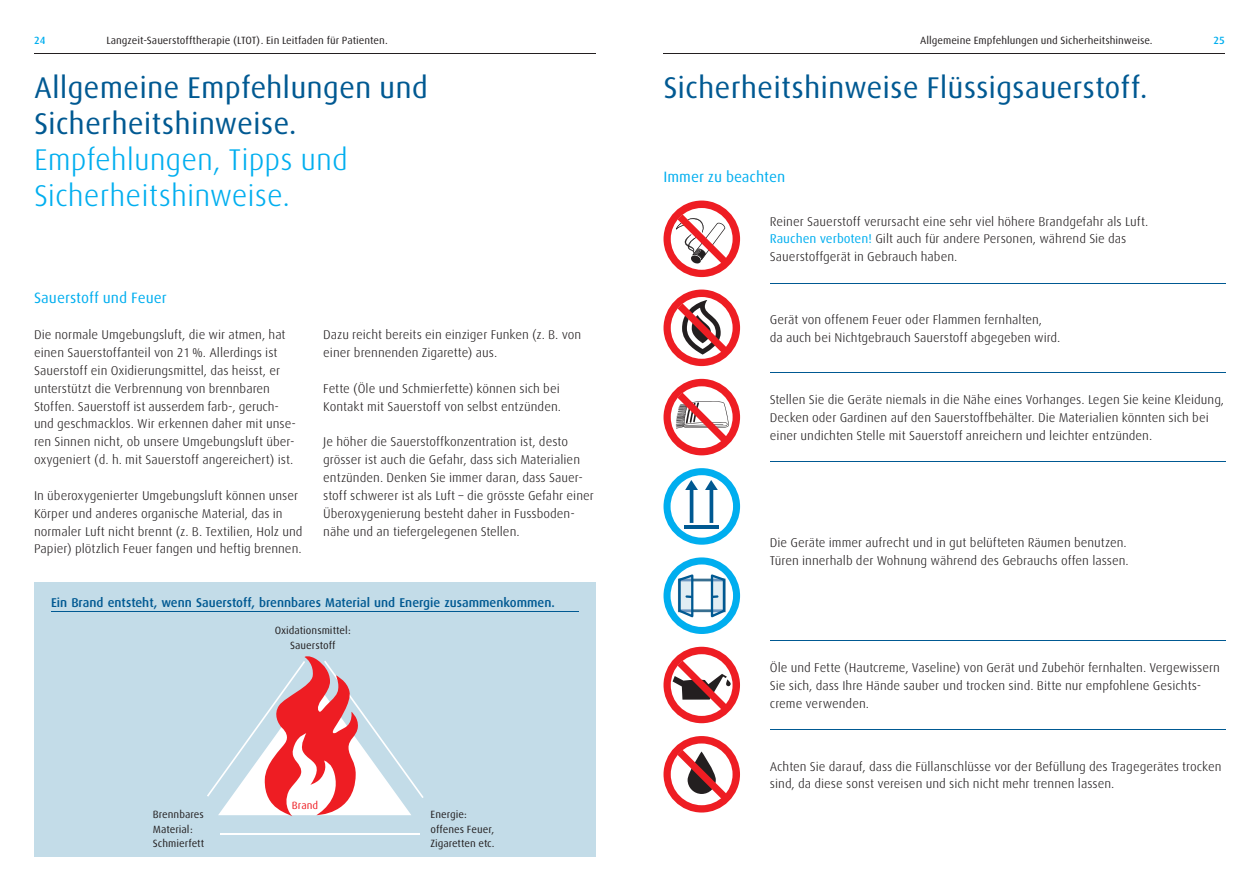
<style>
.page{position:relative;width:1259px;height:893px;background:#fff}
.page>*{position:absolute;margin:0;border:0;box-sizing:border-box;transform-origin:0 0}
.t1{font:30px/36px "Linde Dax Global";color:#005992}
.t2{font:300 30px/36px "Linde Dax Global";color:#00aeef}
.t3{font:15px "Linde Dax Global";color:#00aeef}
.t4{font:300 12.75px/17.9px "Linde Dax Global";color:#231f20}
.t5{font:500 12.75px "Linde Dax Global";color:#005992}
.t6{font:10.5px/14.7px "Linde Dax Global";color:#231f20}
.t7{font:10.5px "Linde Dax Global";color:#ee1d23}
.t8{font:500 10.5px "Linde Dax Global";color:#00aeef}
.s1{font-weight:400;color:#00aeef}
</style>
<div class="page">
<div style="left:34px;top:583px;width:561px;height:274px;background:#c3dce8"></div>
<hr style="left:34px;top:53px;width:561px;height:1px;background:#231f20">
<hr style="left:51px;top:611px;width:527px;height:1px;background:#005992">
<hr style="left:220px;top:833px;width:200px;height:2px;background:#fff">
<svg style="left:207px;top:656px;width:217px;height:160px"></svg>
<hr style="left:663px;top:53px;width:562px;height:1px;background:#231f20">
<hr style="left:770px;top:283px;width:455px;height:1px;background:#005992">
<hr style="left:770px;top:372px;width:455px;height:1px;background:#005992">
<hr style="left:770px;top:461px;width:455px;height:1px;background:#005992">
<hr style="left:770px;top:640px;width:455px;height:1px;background:#005992">
<hr style="left:770px;top:729px;width:455px;height:1px;background:#005992">
<svg style="left:663px;top:201px;width:77px;height:76px"></svg>
<svg style="left:663px;top:290px;width:77px;height:76px"></svg>
<svg style="left:663px;top:379px;width:77px;height:76px"></svg>
<svg style="left:663px;top:468px;width:77px;height:77px"></svg>
<hr style="left:684px;top:526px;width:35px;height:3px;background:#005992">
<svg style="left:663px;top:557px;width:77px;height:77px"></svg>
<svg style="left:663px;top:647px;width:77px;height:76px"></svg>
<svg style="left:663px;top:736px;width:77px;height:76px"></svg>
<p class="t6" style="left:106px;top:33px;width:283px">Langzeit-Sauerstofftherapie (LTOT). Ein Leitfaden für Patienten.</p>
<p class="t8" style="left:34px;top:34px;width:13px">24</p>
<h1 class="t1" style="left:34px;top:70px;width:395px">Allgemeine Empfehlungen und<br>Sicherheitshinweise.</h1>
<h1 class="t2" style="left:34px;top:142px;width:315px">Empfehlungen, Tipps und<br>Sicherheitshinweise.</h1>
<p class="t3" style="left:34px;top:290px;width:134px">Sauerstoff und Feuer</p>
<p class="t4" style="left:34px;top:326px;width:264px">Die normale Umgebungsluft, die wir atmen, hat einen Sauerstoffanteil von 21 %. Allerdings ist Sauerstoff ein Oxidierungsmittel, das heisst, er unterstützt die Verbrennung von brennbaren Stoffen. Sauerstoff ist ausserdem farb-, geruch&shy;und geschmacklos. Wir erkennen daher mit unse&shy;ren Sinnen nicht, ob unsere Umgebungsluft über&shy;oxy geniert (d. h. mit Sauerstoff angereichert) ist.</p>
<p class="t4" style="left:34px;top:486px;width:270px">In überoxygenierter Umgebungsluft können unser Körper und anderes organische Material, das in normaler Luft nicht brennt (z. B. Textilien, Holz und Papier) plötzlich Feuer fangen und heftig brennen.</p>
<p class="t4" style="left:323px;top:326px;width:259px">Dazu reicht bereits ein einziger Funken (z. B. von einer brennenden Zigarette) aus.</p>
<p class="t4" style="left:323px;top:379px;width:239px">Fette (Öle und Schmierfette) können sich bei<br>Kontakt mit Sauerstoff von selbst entzünden.</p>
<p class="t4" style="left:323px;top:433px;width:272px">Je höher die Sauerstoffkonzentration ist, desto grösser ist auch die Gefahr, dass sich Materialien entzünden. Denken Sie immer daran, dass Sauer&shy;stoff schwerer ist als Luft – die grösste Gefahr einer Überoxygenierung besteht daher in Fussboden&shy;nähe und an tiefergelegenen Stellen.</p>
<p class="t5" style="left:51px;top:595px;width:505px">Ein Brand entsteht, wenn Sauerstoff, brennbares Material und Energie zusammenkommen.</p>
<p class="t6" style="left:275px;top:623px;width:78px;text-align:center">Oxidationsmittel:<br>Sauerstoff</p>
<p class="t7" style="left:292px;top:799px;width:28px">Brand</p>
<p class="t6" style="left:153px;top:807px;width:53px">Brennbares<br>Material:<br>Schmierfett</p>
<p class="t6" style="left:430px;top:807px;width:66px">Energie: offenes Feuer,<br>Zigaretten etc.</p>
<p class="t6" style="left:920px;top:33px;width:234px">Allgemeine Empfehlungen und Sicherheitshinweise.</p>
<p class="t8" style="left:1213px;top:34px;width:13px">25</p>
<h1 class="t1" style="left:663px;top:70px;width:486px">Sicherheitshinweise Flüssigsauerstoff.</h1>
<p class="t3" style="left:663px;top:168px;width:123px">Immer zu beachten</p>
<p class="t4" style="left:770px;top:212px;width:380px">Reiner Sauerstoff verursacht eine sehr viel höhere Brand gefahr als Luft.<br><span class="s1">Rauchen verboten!</span> Gilt auch für andere Personen, während Sie das<br>Sauerstoffgerät in Gebrauch haben.</p>
<p class="t4" style="left:770px;top:311px;width:292px">Gerät von offenem Feuer oder Flammen fernhalten,<br>da auch bei Nichtgebrauch Sauerstoff abgegeben wird.</p>
<p class="t4" style="left:770px;top:391px;width:456px">Stellen Sie die Geräte niemals in die Nähe eines Vorhanges. Legen Sie keine Kleidung,<br>Decken oder Gardinen auf den Sauerstoffbehälter. Die Materialien könnten sich bei einer undichten Stelle mit Sauerstoff anreichern und leichter entzünden.</p>
<p class="t4" style="left:770px;top:534px;width:360px">Die Geräte immer aufrecht und in gut belüfteten Räumen benutzen.<br>Türen innerhalb der Wohnung während des Gebrauchs offen lassen.</p>
<p class="t4" style="left:770px;top:659px;width:452px">Öle und Fette (Hautcreme, Vaseline) von Gerät und Zubehör fernhalten. Vergewissern<br>Sie sich, dass Ihre Hände sauber und trocken sind. Bitte nur empfohlene Gesichts&shy;creme verwenden.</p>
<p class="t4" style="left:770px;top:757px;width:453px">Achten Sie darauf, dass die Füllanschlüsse vor der Befüllung des Tragegerätes trocken sind, da diese sonst vereisen und sich nicht mehr trennen lassen.</p>
</div>
